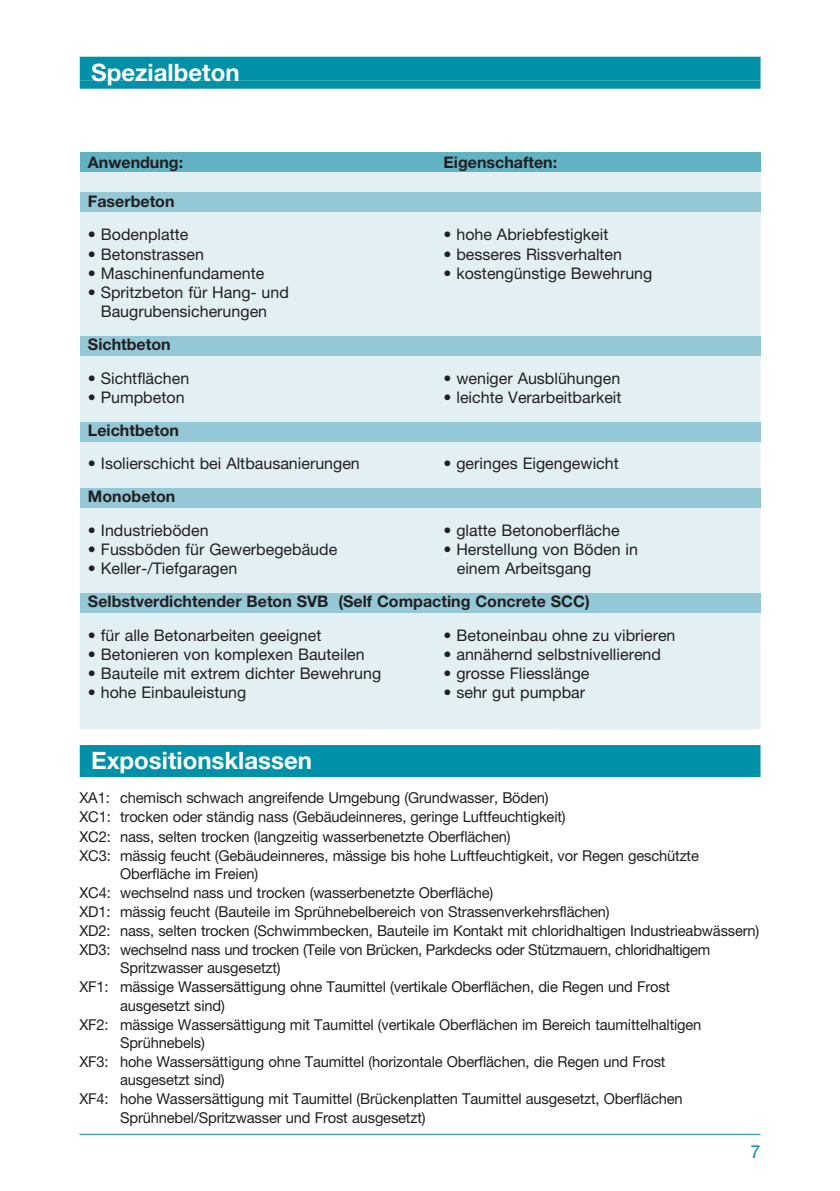
<style>
.page{position:relative;width:840px;height:1191px;background:#fff}
.page>*{position:absolute;margin:0;border:0;box-sizing:border-box;transform-origin:0 0}
.t1{font:700 24px "Helvetica Neue LT Std";color:#fff}
.t2{font:18px "Helvetica Neue LT Std";color:#0091a9}
.t3{font:16px/19.2px "Helvetica Neue LT Std";color:#231f20;text-align:center}
.t4{font:700 16px "Helvetica Neue LT Std";color:#231f20}
.t5{font:15px "Helvetica Neue LT Std";letter-spacing:-.01em;color:#231f20}
.t6{font:15px "Helvetica Neue LT Std";letter-spacing:-.03em;color:#231f20}
</style>
<div class="page">
<hr style="left:79px;top:1133px;width:681px;height:1px;background:#0091a9">
<div style="left:80px;top:153px;width:680px;height:576px;background:#e2f0f4"></div>
<div style="left:80px;top:192px;width:680px;height:20px;background:#94c8d6"></div>
<div style="left:80px;top:336px;width:680px;height:19px;background:#94c8d6"></div>
<div style="left:80px;top:422px;width:680px;height:20px;background:#94c8d6"></div>
<div style="left:80px;top:488px;width:680px;height:20px;background:#94c8d6"></div>
<div style="left:80px;top:593px;width:680px;height:19px;background:#94c8d6"></div>
<div style="left:80px;top:152px;width:680px;height:20px;background:#61b3c4"></div>
<div style="left:80px;top:57px;width:680px;height:24px;background:#0091a9"></div>
<div style="left:80px;top:81px;width:680px;height:8px;background:#0091a9"></div>
<div style="left:80px;top:745px;width:680px;height:24px;background:#0091a9"></div>
<div style="left:80px;top:769px;width:680px;height:8px;background:#0091a9"></div>
<h1 class="t1" style="left:91px;top:64px;width:150px">Spezialbeton</h1>
<p class="t4" style="left:88px;top:157px;width:97px">Anwendung:</p>
<p class="t4" style="left:443px;top:157px;width:115px">Eigenschaften:</p>
<p class="t4" style="left:88px;top:196px;width:88px">Faserbeton</p>
<p class="t3" style="left:88px;top:227px;width:102px">• Bodenplatte</p>
<p class="t3" style="left:443px;top:227px;width:166px">• hohe Abriebfestigkeit</p>
<p class="t3" style="left:88px;top:246px;width:118px">• Betonstrassen</p>
<p class="t3" style="left:443px;top:246px;width:180px">• besseres Rissverhalten</p>
<p class="t3" style="left:88px;top:265px;width:178px">• Maschinenfundamente</p>
<p class="t3" style="left:443px;top:265px;width:210px">• kostengünstige Bewehrung</p>
<p class="t3" style="left:88px;top:284px;width:202px">• Spritzbeton für Hang- und<br>Baugrubensicherungen</p>
<p class="t4" style="left:88px;top:339px;width:84px">Sichtbeton</p>
<p class="t3" style="left:88px;top:370px;width:103px">• Sichtflächen</p>
<p class="t3" style="left:443px;top:370px;width:178px">• weniger Ausblühungen</p>
<p class="t3" style="left:88px;top:389px;width:98px">• Pumpbeton</p>
<p class="t3" style="left:443px;top:389px;width:179px">• leichte Verarbeitbarkeit</p>
<p class="t4" style="left:88px;top:424px;width:92px">Leichtbeton</p>
<p class="t3" style="left:88px;top:455px;width:273px">• Isolierschicht bei Altbausanierungen</p>
<p class="t3" style="left:443px;top:455px;width:177px">• geringes Eigengewicht</p>
<p class="t4" style="left:88px;top:491px;width:89px">Monobeton</p>
<p class="t3" style="left:88px;top:522px;width:122px">• Industrieböden</p>
<p class="t3" style="left:443px;top:522px;width:178px">• glatte Betonoberfläche</p>
<p class="t3" style="left:88px;top:541px;width:251px">• Fussböden für Gewerbegebäude</p>
<p class="t3" style="left:443px;top:541px;width:196px">• Herstellung von Böden in</p>
<p class="t3" style="left:88px;top:560px;width:151px">• Keller-/Tiefgaragen</p>
<p class="t3" style="left:456px;top:560px;width:136px">einem Arbeitsgang</p>
<p class="t4" style="left:88px;top:596px;width:503px">Selbstverdichtender Beton SVB (Self Compacting Concrete SCC)</p>
<p class="t3" style="left:88px;top:627px;width:235px">• für alle Betonarbeiten geeignet</p>
<p class="t3" style="left:443px;top:627px;width:233px">• Betoneinbau ohne zu vibrieren</p>
<p class="t3" style="left:88px;top:646px;width:278px">• Betonieren von komplexen Bauteilen</p>
<p class="t3" style="left:443px;top:646px;width:219px">• annähernd selbstnivellierend</p>
<p class="t3" style="left:88px;top:665px;width:294px">• Bauteile mit extrem dichter Bewehrung</p>
<p class="t3" style="left:443px;top:665px;width:147px">• grosse Fliesslänge</p>
<p class="t3" style="left:88px;top:684px;width:160px">• hohe Einbauleistung</p>
<p class="t3" style="left:443px;top:684px;width:143px">• sehr gut pumpbar</p>
<h1 class="t1" style="left:91px;top:752px;width:222px">Expositionsklassen</h1>
<p class="t5" style="left:79px;top:792px;width:470px">XA1: chemisch schwach angreifende Umgebung (Grundwasser, Böden)</p>
<p class="t5" style="left:79px;top:811px;width:487px">XC1: trocken oder ständig nass (Gebäudeinneres, geringe Luftfeuchtigkeit)</p>
<p class="t5" style="left:79px;top:831px;width:432px">XC2: nass, selten trocken (langzeitig wasserbenetzte Oberflächen)</p>
<p class="t5" style="left:79px;top:850px;width:620px">XC3: mässig feucht (Gebäudeinneres, mässige bis hohe Luftfeuchtigkeit, vor Regen geschützte</p>
<p class="t5" style="left:120px;top:868px;width:140px">Oberfläche im Freien)</p>
<p class="t5" style="left:79px;top:887px;width:415px">XC4: wechselnd nass und trocken (wasserbenetzte Oberfläche)</p>
<p class="t5" style="left:79px;top:906px;width:531px">XD1: mässig feucht (Bauteile im Sprühnebelbereich von Strassenverkehrsflächen)</p>
<p class="t5" style="left:79px;top:925px;width:681px">XD2: nass, selten trocken (Schwimmbecken, Bauteile im Kontakt mit chloridhaltigen Industrieabwässern)</p>
<p class="t6" style="left:79px;top:944px;width:632px">XD3: wechselnd nass und trocken (Teile von Brücken, Parkdecks oder Stützmauern, chloridhaltigem</p>
<p class="t5" style="left:120px;top:962px;width:162px">Spritzwasser ausgesetzt)</p>
<p class="t5" style="left:79px;top:981px;width:592px">XF1: mässige Wassersättigung ohne Taumittel (vertikale Oberflächen, die Regen und Frost</p>
<p class="t5" style="left:120px;top:999px;width:106px">ausgesetzt sind)</p>
<p class="t5" style="left:79px;top:1019px;width:623px">XF2: mässige Wassersättigung mit Taumittel (verti kale Oberflächen im Bereich taumittelhaltigen</p>
<p class="t5" style="left:120px;top:1037px;width:86px">Sprühnebels)</p>
<p class="t5" style="left:79px;top:1056px;width:587px">XF3: hohe Wassersättigung ohne Taumittel (horizontale Oberflächen, die Regen und Frost</p>
<p class="t5" style="left:120px;top:1074px;width:106px">ausgesetzt sind)</p>
<p class="t5" style="left:79px;top:1093px;width:604px">XF4: hohe Wassersättigung mit Taumittel (Brückenplatten Taumittel ausgesetzt, Oberflächen</p>
<p class="t5" style="left:120px;top:1112px;width:307px">Sprüh nebel/Spritzwasser und Frost ausgesetzt)</p>
<p class="t2" style="left:750px;top:1145px;width:12px">7</p>
</div>
